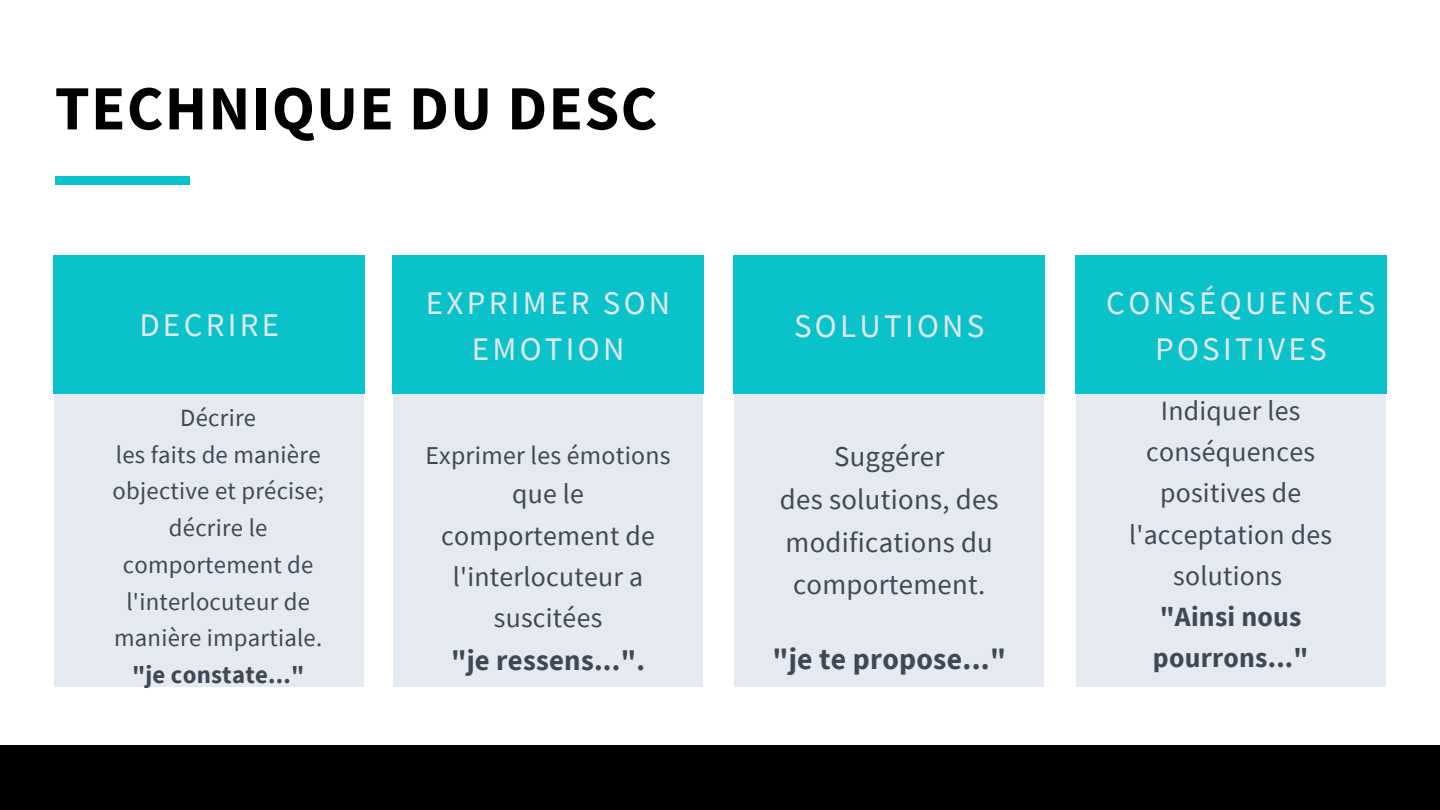
<style>
.page{position:relative;width:1440px;height:810px;background:#fff}
.page>*{position:absolute;margin:0;border:0;box-sizing:border-box;transform-origin:0 0}
.t1{font:700 63px "Source Sans Pro";letter-spacing:.02em;color:#000}
.t2{font:33px/45.8px "Source Sans Pro";letter-spacing:.1em;color:#e3e8f0;text-align:center}
.t3{font:700 29.7px "Source Sans Pro";letter-spacing:.01em;color:#414754}
.t4{font:28.7px/42.8px "Source Sans Pro";letter-spacing:.01em;color:#414754;text-align:center}
.t5{font:700 28.7px "Source Sans Pro";letter-spacing:.01em;color:#414754}
.t6{font:27.8px/41.2px "Source Sans Pro";letter-spacing:.01em;color:#414754;text-align:center}
.t7{font:700 27.8px/41.2px "Source Sans Pro";letter-spacing:.01em;color:#414754}
.t8{font:25.7px "Source Sans Pro";letter-spacing:.01em;color:#414754}
.t9{font:24.8px/36.8px "Source Sans Pro";letter-spacing:.01em;color:#414754;text-align:center}
.t10{font:700 24.8px "Source Sans Pro";letter-spacing:.01em;color:#414754}
</style>
<div class="page">
<div style="left:393px;top:255px;width:310px;height:431px;background:#e3e8f0"></div>
<div style="left:734px;top:255px;width:310px;height:431px;background:#e3e8f0"></div>
<div style="left:1076px;top:255px;width:309px;height:431px;background:#e3e8f0"></div>
<div style="left:54px;top:255px;width:310px;height:431px;background:#e3e8f0"></div>
<div style="left:53px;top:255px;width:312px;height:139px;background:#0ac3ca"></div>
<div style="left:0;top:746px;width:1440px;height:64px;background:#000"></div>
<div style="left:55px;top:176px;width:135px;height:9px;background:#0ac3ca"></div>
<div style="left:392px;top:255px;width:312px;height:139px;background:#0ac3ca"></div>
<div style="left:733px;top:255px;width:312px;height:139px;background:#0ac3ca"></div>
<div style="left:1075px;top:255px;width:312px;height:139px;background:#0ac3ca"></div>
<h1 class="t1" style="left:55px;top:67px;width:604px">TECHNIQUE DU DESC</h1>
<p class="t2" style="left:139px;top:301px;width:141px">DECRIRE</p>
<p class="t9" style="left:113px;top:399px;width:213px">Décrire<br>les faits de manière objective et précise; décrire le comportement de l'interlocuteur de manière impartiale.</p>
<p class="t10" style="left:132px;top:659px;width:174px">"je constate..."</p>
<p class="t2" style="left:426px;top:279px;width:246px">EXPRIMER SON<br>EMOTION</p>
<p class="t8" style="left:426px;top:438px;width:247px">Exprimer les émotions</p>
<p class="t6" style="left:441px;top:473px;width:215px">que le comportement de l'interlocuteur a suscitées</p>
<p class="t5" style="left:451px;top:642px;width:196px">"je ressens...".</p>
<p class="t2" style="left:794px;top:302px;width:192px">SOLUTIONS</p>
<p class="t4" style="left:780px;top:435px;width:220px">Suggérer<br>des solutions, des modifications du comportement.</p>
<p class="t3" style="left:772px;top:639px;width:235px">"je te propose..."</p>
<p class="t2" style="left:1106px;top:279px;width:271px">CONSÉQUENCES<br>POSITIVES</p>
<p class="t6" style="left:1129px;top:389px;width:205px">Indiquer les conséquences positives de l'acceptation des solutions</p>
<p class="t7" style="left:1153px;top:596px;width:157px">"Ainsi nous pourrons..."</p>
</div>
